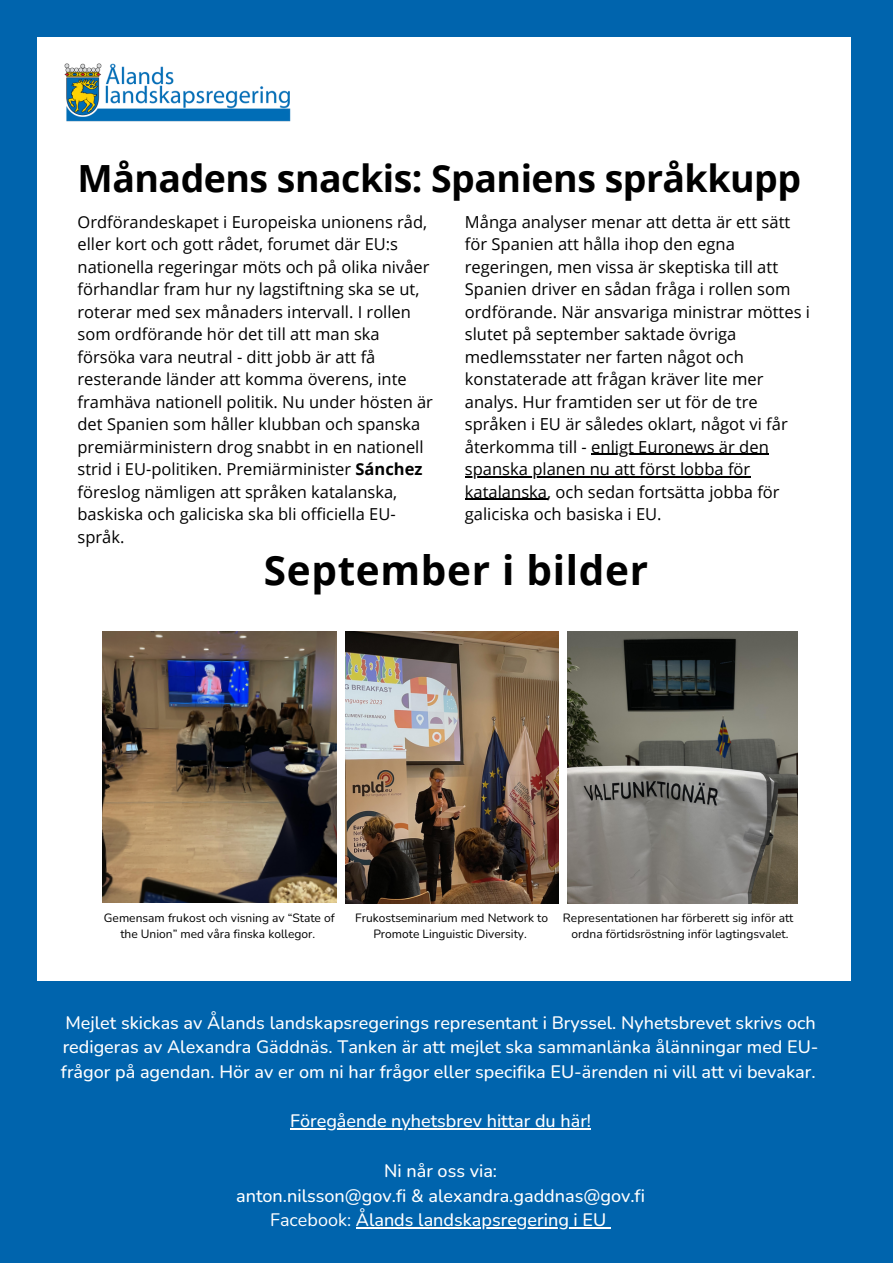
<style>
.page{position:relative;width:893px;height:1264px;background:#fff}
.page>*{position:absolute;margin:0;border:0;box-sizing:border-box;transform-origin:0 0}
.t1{font:700 40.5px "Open Sans";letter-spacing:.02em;color:#000}
.t2{font:700 37.5px "Open Sans";letter-spacing:-.015em;color:#000}
.t3{font:500 18px/24.8px "Nunito";color:#fff}
.t4{font:16.5px/22.5px "Open Sans";color:#000}
.t5{font:12px/16px "Nunito";color:#000;text-align:center}
.s1{font-weight:700}
.s2{font-weight:400}
</style>
<div class="page">
<div style="left:0;top:0;width:892px;height:1262px;background:#0064ad"></div>
<div style="left:37px;top:37px;width:814px;height:1187px;background:#fff"></div>
<img style="left:64px;top:63px;width:227px;height:59px">
<div style="left:0;top:981px;width:892px;height:281px;background:#0064ad"></div>
<img style="left:102px;top:631px;width:234px;height:271px">
<img style="left:345px;top:631px;width:213px;height:272px">
<img style="left:567px;top:631px;width:230px;height:272px">
<hr style="left:290px;top:1128px;width:301px;height:1px;background:#fff">
<hr style="left:356px;top:1227px;width:250px;height:1px;background:#fff">
<hr style="left:591px;top:454px;width:177px;height:1px;background:#000">
<hr style="left:465px;top:476px;width:285px;height:1px;background:#000">
<hr style="left:465px;top:499px;width:82px;height:1px;background:#000">
<p class="t2" style="left:78px;top:152px;width:725px">Månadens snackis: Spaniens språkkupp</p>
<p class="t4" style="left:465px;top:210px;width:347px">Många analyser menar att detta är ett sätt för Spanien att hålla ihop den egna regeringen, men vissa är skeptiska till att Spanien driver en sådan fråga i rollen som ordförande. När ansvariga ministrar möttes i slutet på september saktade övriga medlemsstater ner farten något och konstaterade att frågan kräver lite mer analys. Hur framtiden ser ut för de tre språken i EU är således oklart, något vi får återkomma till - enligt Euronews är den spanska planen nu att först lobba för katalanska, och sedan fortsätta jobba för galiciska och basiska i EU.</p>
<p class="t1" style="left:264px;top:542px;width:386px">September i bilder</p>
<p class="t4" style="left:78px;top:210px;width:357px">Ordförandeskapet i Europeiska unionens råd, eller kort och gott rådet, forumet där EU:s nationella regeringar möts och på olika nivåer förhandlar fram hur ny lagstiftning ska se ut, roterar med sex månaders intervall. I rollen som ordförande hör det till att man ska försöka vara neutral - ditt jobb är att få resterande länder att komma överens, inte framhäva nationell politik. Nu under hösten är det Spanien som håller klubban och spanska premiärministern drog snabbt in en nationell strid i EU-politiken. Premiärminister <span class="s1">Sánchez </span>föreslog nämligen att språken katalanska, baskiska och galiciska ska bli officiella EU&shy;språk.</p>
<p class="t5" style="left:104px;top:910px;width:232px">Gemensam frukost och visning av “State of the Union” med våra finska kollegor.</p>
<p class="t5" style="left:355px;top:910px;width:194px">Frukostseminarium med Network to<br>Promote Linguistic Diversity.</p>
<p class="t5" style="left:563px;top:910px;width:232px">Representationen har förberett sig inför att ordna förtidsröstning inför lagtingsvalet.</p>
<p class="t3" style="left:61px;top:1010px;width:759px">Mejlet skickas av Ålands landskapsregerings representant i Bryssel. Nyhetsbrevet skrivs och redigeras av Alexandra Gäddnäs. Tanken är att mejlet ska sammanlänka ålänningar med EU&shy;frågor på agendan. Hör av er om ni har frågor eller specifika EU-ärenden ni vill att vi bevakar.</p>
<p class="t3" style="left:290px;top:1109px;width:302px">Föregående nyhetsbrev hittar du här!</p>
<p class="t3" style="left:384px;top:1158px;width:114px">Ni når oss via:</p>
<p class="t3" style="left:236px;top:1183px;width:410px">anton.nilsson@gov.fi &amp; alexandra.gaddnas@gov.fi</p>
<p class="t3" style="left:270px;top:1208px;width:337px"><span class="s2">Facebook:</span> Ålands landskapsregering i EU</p>
</div>
